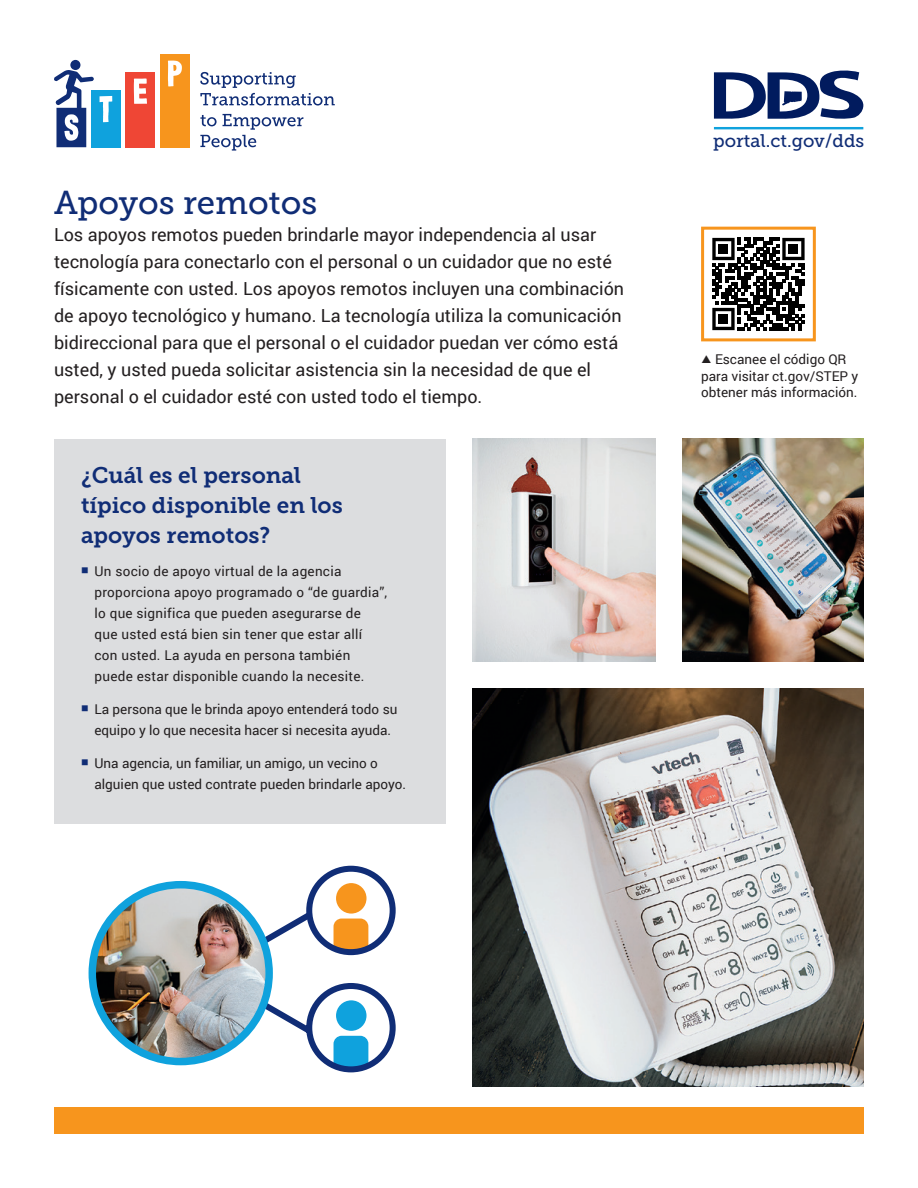
<style>
.page{position:relative;width:918px;height:1188px;background:#fff}
.page>*{position:absolute;margin:0;border:0;box-sizing:border-box;transform-origin:0 0}
.DDS_Video_Head_Spani{font:33px "Museo Slab 500";color:#102d76}
.DDS_Video_Subhead_Sp{font:22.5px/30px "Museo Slab 700";color:#102d76}
.DDS_Video_Body{font:18.15px "Museo Slab 500";color:#102d76}
.DDS_Video_Intro_Span{font:18px/27px "Roboto";color:#231f20}
.DDS_Video_Body_Bulle{font:13.5px/21px "Roboto";letter-spacing:.02em;color:#231f20}
.DDS_Video_Body_Bulle-2{font:13.5px/21px "Roboto";color:#231f20;text-align:center}
.DDS_Video_Body-2{font:13.5px/16.5px "Roboto";color:#231f20;text-align:center}
.s1{color:#102d76}
</style>
<div class="page">
<div style="left:54px;top:439px;width:392px;height:385px;background:#dcdddf"></div>
<div style="left:54px;top:1107px;width:810px;height:27px;background:#f7951d"></div>
<div style="left:336px;top:883px;width:31px;height:31px;background:#f7951d;border-radius:50%"></div>
<div style="left:306px;top:866px;width:90px;height:89px;border:6px solid #102d76;border-radius:50%"></div>
<svg style="left:246px;top:907px;width:150px;height:165px"></svg>
<img style="left:92px;top:885px;width:177px;height:177px;border-radius:88px">
<div style="left:89px;top:881px;width:184px;height:184px;border:8px solid #0fa2dd;border-radius:50%"></div>
<img style="left:473px;top:439px;width:183px;height:222px">
<img style="left:473px;top:688px;width:391px;height:399px">
<img style="left:683px;top:439px;width:181px;height:223px">
<svg style="left:712px;top:238px;width:93px;height:92px"></svg>
<div style="left:719px;top:244px;width:9px;height:10px;background:#000"></div>
<div style="left:789px;top:244px;width:9px;height:10px;background:#000"></div>
<div style="left:719px;top:314px;width:9px;height:10px;background:#000"></div>
<div style="left:701px;top:227px;width:115px;height:114px;border:3px solid #f7951d"></div>
<hr style="left:714px;top:127px;width:149px;height:2px;background:#0fa2dd">
<svg style="left:714px;top:71px;width:149px;height:48px"></svg>
<svg style="left:200px;top:72px;width:135px;height:34px"></svg>
<svg style="left:200px;top:114px;width:103px;height:37px"></svg>
<div style="left:70px;top:60px;width:10px;height:10px;background:#102d76;border-radius:50%"></div>
<svg style="left:54px;top:70px;width:40px;height:77px"></svg>
<div style="left:91px;top:90px;width:30px;height:57px;background:#0fa2dd"></div>
<svg style="left:100px;top:96px;width:12px;height:26px"></svg>
<div style="left:126px;top:72px;width:29px;height:75px;background:#ef4635"></div>
<svg style="left:134px;top:78px;width:13px;height:26px"></svg>
<div style="left:160px;top:54px;width:30px;height:93px;background:#f7951d"></div>
<svg style="left:168px;top:61px;width:14px;height:25px"></svg>
<p class="DDS_Video_Head_Spani" style="left:54px;top:184px;width:265px">Apoyos remotos</p>
<p class="DDS_Video_Intro_Span" style="left:54px;top:220px;width:572px">Los apoyos remotos pueden brindarle mayor independencia al usar tecnología para conectarlo con el personal o un cuidador que no esté físicamente con usted. Los apoyos remotos incluyen una combinación de apoyo tecnológico y humano. La tecnología utiliza la comunicación bidireccional para que el personal o el cuidador puedan ver cómo está usted, y usted pueda solicitar asistencia sin la necesidad de que el personal o el cuidador esté con usted todo el tiempo.</p>
<p class="DDS_Video_Subhead_Sp" style="left:81px;top:460px;width:263px">¿Cuál es el personal típico disponible en los apoyos remotos?</p>
<p class="DDS_Video_Body_Bulle" style="left:94px;top:560px;width:294px;text-indent:-14px"><span class="s1">■</span> Un socio de apoyo virtual de la agencia proporciona apoyo programado o “de guardia”, lo que significa que pueden asegurarse de que usted está bien sin tener que estar allí con usted. La ayuda en persona también puede estar disponible cuando la necesite.</p>
<p class="DDS_Video_Body_Bulle-2" style="left:81px;top:698px;width:318px"><span class="s1">■</span> La persona que le brinda apoyo entenderá todo su equipo y lo que necesita hacer si necesita ayuda.</p>
<p class="DDS_Video_Body_Bulle-2" style="left:94px;top:752px;width:313px;text-align:left;text-indent:-14px"><span class="s1">■</span> Una agencia, un familiar, un amigo, un vecino o alguien que usted contrate pueden brindarle apoyo.</p>
<p class="DDS_Video_Body" style="left:713px;top:131px;width:153px">portal.ct.gov/dds</p>
<p class="DDS_Video_Body-2" style="left:701px;top:351px;width:159px">Escanee el código QR para visitar ct.gov/STEP y obtener más información.</p>
</div>
